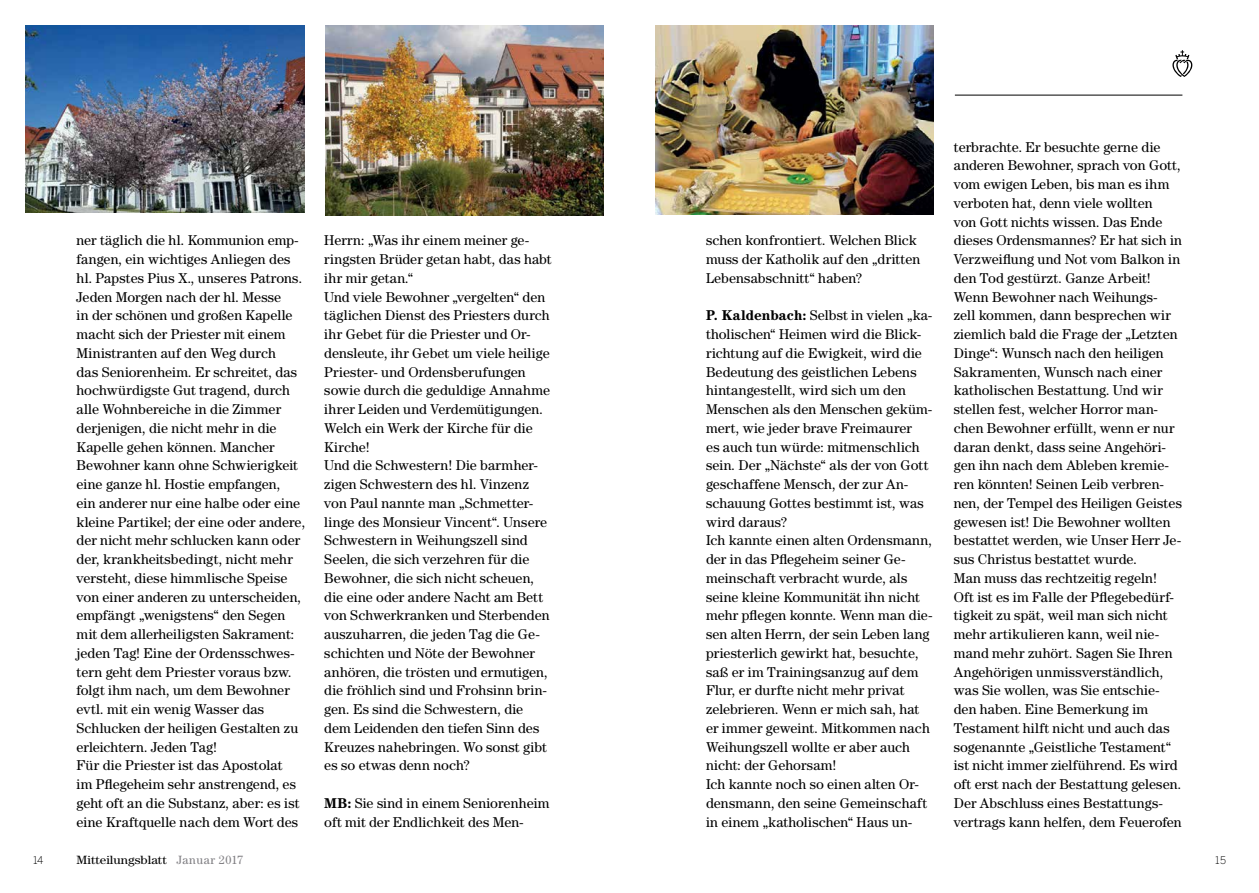
<style>
.page{position:relative;width:1259px;height:893px;background:#fff}
.page>*{position:absolute;margin:0;border:0;box-sizing:border-box;transform-origin:0 0}
.t1{font:14.25px/18.8px "Century Std";letter-spacing:.005em;color:#000}
.t2{font:12px "Century Std";color:#000;scale:1.09 1}
.t3{font:300 10.5px "Benton Sans";color:#000}
.s1{font-weight:700}
.s2{color:#807f83}
</style>
<div class="page">
<img style="left:26px;top:26px;width:278px;height:187px">
<img style="left:325px;top:26px;width:279px;height:190px">
<img style="left:655px;top:26px;width:278px;height:189px">
<hr style="left:955px;top:95px;width:227px;height:1px;background:#000">
<svg style="left:1172px;top:50px;width:20px;height:27px"></svg>
<p class="t1" style="left:77px;top:231px;width:230px">ner täglich die hl. Kommunion emp&shy;fangen, ein wichtiges Anliegen des hl. Papstes Pius X., unseres Patrons.<br>Jeden Morgen nach der hl. Messe<br>in der schönen und großen Kapelle macht sich der Priester mit einem Ministranten auf den Weg durch<br>das Seniorenheim. Er schreitet, das hochwürdigste Gut tragend, durch alle Wohnbereiche in die Zimmer derjenigen, die nicht mehr in die Kapelle gehen können. Mancher Bewohner kann ohne Schwierigkeit eine ganze hl. Hostie empfangen,<br>ein anderer nur eine halbe oder eine kleine Partikel; der eine oder andere, der nicht mehr schlucken kann oder der, krankheitsbedingt, nicht mehr versteht, diese himmlische Speise von einer anderen zu unterscheiden, empfängt „wenigstens“ den Segen mit dem allerheiligsten Sakrament: jeden Tag! Eine der Ordensschwes&shy;tern geht dem Priester voraus bzw. folgt ihm nach, um dem Bewohner evtl. mit ein wenig Wasser das Schlucken der heiligen Gestalten zu erleichtern. Jeden Tag!<br>Für die Priester ist das Apostolat<br>im Pflegeheim sehr anstrengend, es geht oft an die Substanz, aber: es ist eine Kraftquelle nach dem Wort des</p>
<p class="t1" style="left:324px;top:231px;width:229px">Herrn: „Was ihr einem meiner ge&shy;ringsten Brüder getan habt, das habt ihr mir getan.“<br>Und viele Bewohner „vergelten“ den täglichen Dienst des Priesters durch ihr Gebet für die Priester und Or&shy;densleute, ihr Gebet um viele heilige<br>Priester- und Ordensberufungen sowie durch die geduldige Annahme ihrer Leiden und Verdemütigungen.<br>Welch ein Werk der Kirche für die<br>Kirche!<br>Und die Schwestern! Die barmher&shy;zigen Schwestern des hl. Vinzenz von Paul nannte man „Schmetter&shy;linge des Monsieur Vincent“. Unsere<br>Schwestern in Weihungszell sind<br>Seelen, die sich verzehren für die<br>Bewohner, die sich nicht scheuen, die eine oder andere Nacht am Bett von Schwerkranken und Sterbenden auszuharren, die jeden Tag die Ge&shy;schichten und Nöte der Bewohner anhören, die trösten und ermutigen, die fröhlich sind und Frohsinn brin&shy;gen. Es sind die Schwestern, die dem Leidenden den tiefen Sinn des<br>Kreuzes nahebringen. Wo sonst gibt es so etwas denn noch?</p>
<p class="t1" style="left:324px;top:793px;width:227px"><span class="s1">MB:</span> Sie sind in einem Seniorenheim oft mit der Endlichkeit des Men-</p>
<p class="t1" style="left:706px;top:231px;width:216px">schen konfrontiert. Welchen Blick muss der Katholik auf den „dritten<br>Lebensabschnitt“ haben?</p>
<p class="t1" style="left:706px;top:306px;width:228px"><span class="s1">P. Kaldenbach:</span> Selbst in vielen „ka&shy;tholischen“ Heimen wird die Blick&shy;richtung auf die Ewigkeit, wird die<br>Bedeutung des geistlichen Lebens hintangestellt, wird sich um den<br>Menschen als den Menschen geküm&shy;mert, wie jeder brave Freimaurer<br>es auch tun würde: mitmenschlich sein. Der „Nächste“ als der von Gott geschaffene Mensch, der zur An&shy;schauung Gottes bestimmt ist, was wird daraus?<br>Ich kannte einen alten Ordensmann, der in das Pflegeheim seiner Ge&shy;meinschaft verbracht wurde, als seine kleine Kommunität ihn nicht mehr pflegen konnte. Wenn man die&shy;sen alten Herrn, der sein Leben lang priesterlich gewirkt hat, besuchte, saß er im Trainingsanzug auf dem<br>Flur, er durfte nicht mehr privat zelebrieren. Wenn er mich sah, hat er immer geweint. Mitkommen nach<br>Weihungszell wollte er aber auch nicht: der Gehorsam!<br>Ich kannte noch so einen alten Or&shy;densmann, den seine Gemeinschaft in einem „katholischen“ Haus un-</p>
<p class="t1" style="left:954px;top:137px;width:230px">terbrachte. Er besuchte gerne die anderen Bewohner, sprach von Gott, vom ewigen Leben, bis man es ihm verboten hat, denn viele wollten<br>von Gott nichts wissen. Das Ende dieses Ordensmannes? Er hat sich in Verzweiflung und Not vom Balkon in den Tod gestürzt. Ganze Arbeit!<br>Wenn Bewohner nach Weihungs&shy;zell kommen, dann besprechen wir ziemlich bald die Frage der „Letzten Dinge“: Wunsch nach den heiligen Sakramenten, Wunsch nach einer katholischen Bestattung. Und wir stellen fest, welcher Horror man&shy;chen Bewohner erfüllt, wenn er nur daran denkt, dass seine Angehöri&shy;gen ihn nach dem Ableben kremie&shy;ren könnten! Seinen Leib verbren&shy;nen, der Tempel des Heiligen Geistes gewesen ist! Die Bewohner wollten bestattet werden, wie Unser Herr Je&shy;sus Christus bestattet wurde.<br>Man muss das rechtzeitig regeln!<br>Oft ist es im Falle der Pflegebedürf&shy;tigkeit zu spät, weil man sich nicht mehr artikulieren kann, weil nie&shy;mand mehr zuhört. Sagen Sie Ihren Angehörigen unmissverständlich, was Sie wollen, was Sie entschie&shy;den haben. Eine Bemerkung im Testament hilft nicht und auch das sogenannte „Geistliche Testament“ ist nicht immer zielführend. Es wird oft erst nach der Bestattung gelesen.<br>Der Abschluss eines Bestattungs&shy;vertrags kann helfen, dem Feuerofen</p>
<p class="t3" style="left:33px;top:854px;width:12px">14</p>
<p class="t2" style="left:77px;top:853px;width:154px">Mitteilungsblatt <span class="s2">Januar 2017</span></p>
<p class="t3" style="left:1215px;top:854px;width:12px">15</p>
</div>
